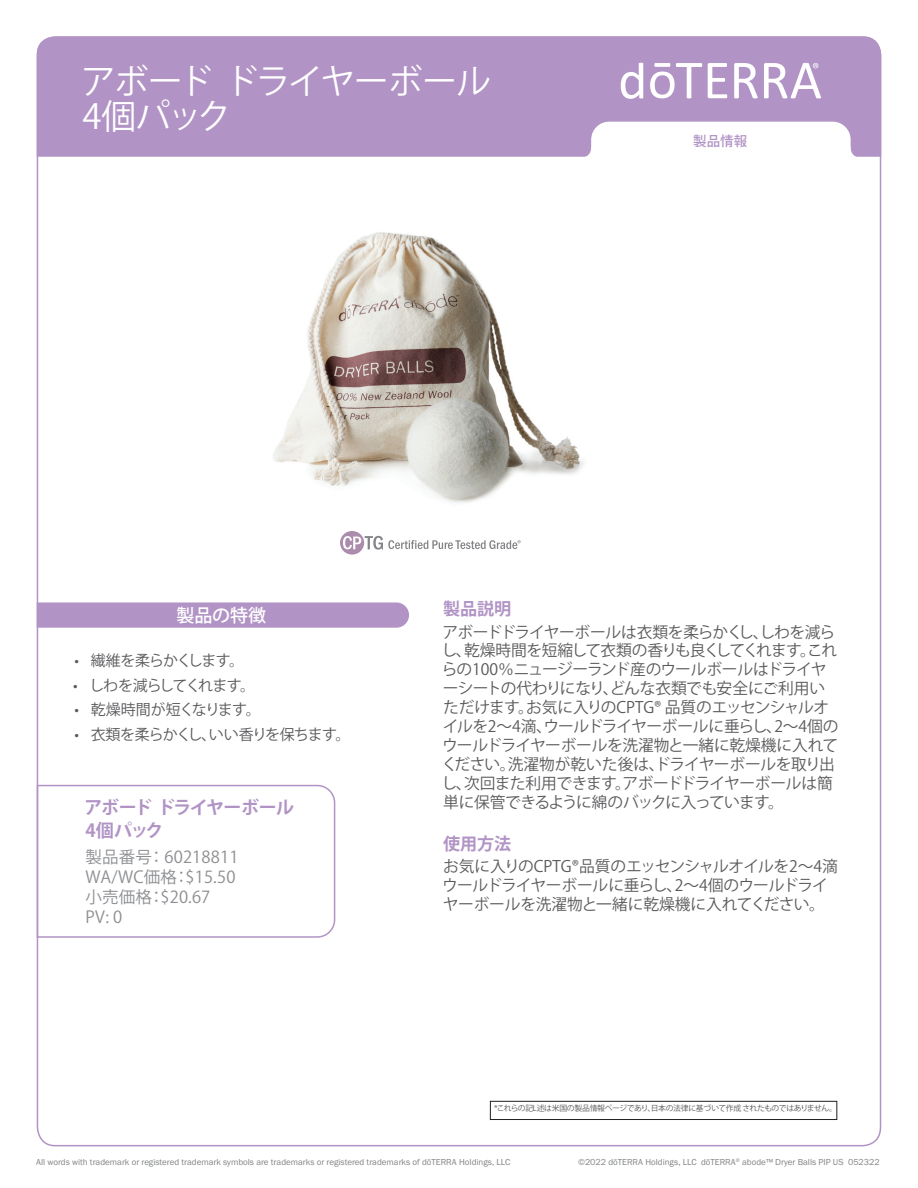
<style>
.page{position:relative;width:918px;height:1188px;background:#fff}
.page>*{position:absolute;margin:0;border:0;box-sizing:border-box;transform-origin:0 0}
.t1{font:34.5px/34.5px "Koz Go Pro";letter-spacing:-.035em;color:#fff}
.t2{font:700 18px/22.5px "Koz Go Pro";letter-spacing:-.055em;color:#b194c5}
.t3{font:500 18px "Koz Go Pro";letter-spacing:-.005em;color:#fff}
.t4{font:700 17.1px "Koz Go Pro";color:#b194c5}
.t5{font:16.5px/19.8px "Koz Go Pro";letter-spacing:.01em;color:#8d8f92}
.t6{font:15.75px/18.9px "Koz Go Pro";letter-spacing:-.025em;color:#5a5a5d}
.t7{font:15px "Koz Go Pro";letter-spacing:-.055em;color:#5a5a5d}
.t8{font:15px "Koz Go Pro";letter-spacing:-.02em;color:#5a5a5d}
.t9{font:500 13.5px "Koz Go Pro";color:#b194c5}
.t10{font:9px "Franklin Gothic URW Boo";color:#808285}
.t11{font:7.8px "Koz Go Pro";letter-spacing:-.035em;color:#57585a}
</style>
<div class="page">
<div style="left:37px;top:36px;width:844px;height:121px;background:#b194c5"></div>
<svg style="left:734px;top:63px;width:24px;height:35px"></svg>
<svg style="left:708px;top:63px;width:19px;height:35px"></svg>
<svg style="left:650px;top:63px;width:52px;height:35px"></svg>
<svg style="left:621px;top:63px;width:22px;height:36px"></svg>
<svg style="left:764px;top:63px;width:57px;height:35px"></svg>
<img style="left:273px;top:232px;width:311px;height:271px">
<svg style="left:340px;top:531px;width:181px;height:24px"></svg>
<div style="left:490px;top:1101px;width:347px;height:19px;border:1px solid #231f20"></div>
<svg style="left:37px;top:602px;width:372px;height:26px"></svg>
<svg style="left:36px;top:784px;width:300px;height:154px"></svg>
<svg style="left:581px;top:122px;width:280px;height:35px"></svg>
<h1 class="t1" style="left:81px;top:65px;width:412px">アボード ドライヤーボール<br>4個パック</h1>
<p class="t9" style="left:693px;top:132px;width:55px">製品情報</p>
<p class="t3" style="left:176px;top:604px;width:91px">製品の特徴</p>
<p class="t7" style="left:75px;top:651px;width:171px">• 繊維を柔らかくします。</p>
<p class="t7" style="left:73px;top:675px;width:184px">• しわを減らしてくれます。</p>
<p class="t8" style="left:75px;top:700px;width:188px">• 乾燥時間が短くなります。</p>
<p class="t7" style="left:75px;top:725px;width:277px">• 衣類を柔らかくし、いい香りを保ちます。</p>
<p class="t2" style="left:84px;top:798px;width:211px">アボード ドライヤーボール<br>4個パック</p>
<p class="t5" style="left:85px;top:848px;width:154px">製品番号： 60218811<br>WA/WC価格：$15.50小売価格：$20.67<br>PV: 0</p>
<p class="t4" style="left:443px;top:598px;width:70px">製品説明</p>
<p class="t6" style="left:441px;top:623px;width:399px">アボードドライヤーボールは衣類を柔らかくし、しわを減らし、乾燥時間を短縮して衣類の香りも良くしてくれます。これらの100％ニュージーランド産のウールボールはドライヤーシートの代わりになり、どんな衣類でも安全にご利用いただけます。お気に入りのCPTG® 品質のエッセンシャルオイルを2～4滴、ウールドライヤーボールに垂らし、2～4個のウールドライヤーボールを洗濯物と一緒に乾燥機に入れてください。洗濯物が乾いた後は、ドライヤーボールを取り出し、次回また利用できます。アボードドライヤーボールは簡単に保管できるように綿のバックに入っています。</p>
<p class="t4" style="left:443px;top:832px;width:70px">使用方法</p>
<p class="t6" style="left:442px;top:857px;width:397px">お気に入りのCPTG®品質のエッセンシャルオイルを2～4滴ウールドライヤーボールに垂らし、2～4個のウールドライヤーボールを洗濯物と一緒に乾燥機に入れてください。</p>
<p class="t11" style="left:494px;top:1103px;width:344px">*これらの記L述は米国の製品情報ページであり、日本の法律に基づいて作成 されたものではありません。</p>
<p class="t10" style="left:36px;top:1156px;width:476px">All words with trademark or registered trademark symbols are trademarks or registered trademarks of dōTERRA Holdings, LLC</p>
<p class="t10" style="left:578px;top:1156px;width:303px">©2022 dōTERRA Holdings, LLC dōTERRA<sup>®</sup> abode™ Dryer Balls PIP US 052322</p>
</div>
